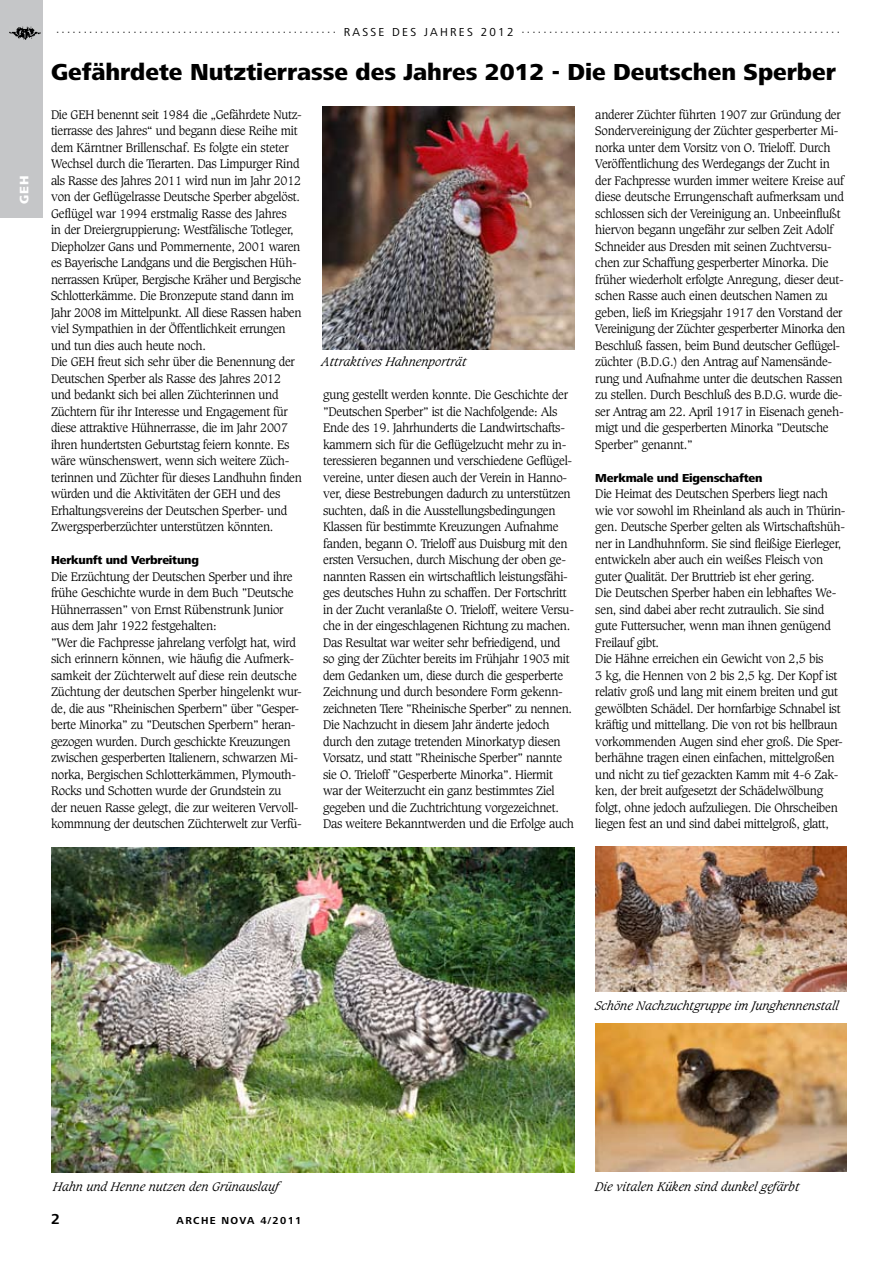
<style>
.page{position:relative;width:893px;height:1263px;background:#fff}
.page>*{position:absolute;margin:0;border:0;box-sizing:border-box;transform-origin:0 0}
.t1{font:800 24px "Frutiger Next LT";color:#000}
.t2{font:800 12.75px "Frutiger Next LT";color:#fff}
.t3{font:300 12px/16.5px "Caxton";letter-spacing:-.02em;color:#000}
.t4{font:12px "Frutiger Next LT";letter-spacing:.19em;color:#000}
.t5{font:italic 300 12px "Caxton";color:#000}
.t6{font:800 12px "Frutiger Next LT";letter-spacing:-.02em;color:#000}
.t7{font:700 10.5px "Frutiger Next LT";letter-spacing:.13em;color:#000}
</style>
<div class="page">
<div style="left:0;top:0;width:43px;height:218px;background:#c5c6c8"></div>
<img style="left:10px;top:26px;width:30px;height:14px">
<img style="left:595px;top:1023px;width:251px;height:148px">
<img style="left:322px;top:106px;width:252px;height:244px">
<img style="left:595px;top:847px;width:251px;height:144px">
<img style="left:51px;top:848px;width:523px;height:325px">
<p class="t2" style="left:17px;top:204px;width:30px;rotate:-90deg">GEH</p>
<p class="t4" style="left:56px;top:25px;width:785px">··················································· RASSE DES JAHRES 2012 ··························································</p>
<h1 class="t1" style="left:51px;top:59px;width:786px">Gefährdete Nutztierrasse des Jahres 2012 - Die Deutschen Sperber</h1>
<p class="t3" style="left:51px;top:106px;width:252px">Die GEH benennt seit 1984 die „Gefährdete Nutz&shy;tierrasse des Jahres“ und begann diese Reihe mit dem Kärntner Brillenschaf. Es folgte ein steter Wechsel durch die Tierarten. Das Limpurger Rind als Rasse des Jahres 2011 wird nun im Jahr 2012 von der Geflügelrasse Deutsche Sperber abgelöst.<br>Geflügel war 1994 erstmalig Rasse des Jahres<br>in der Dreiergruppierung: Westfälische Totleger, Diepholzer Gans und Pommernente, 2001 waren es Bayerische Landgans und die Bergischen Hüh&shy;nerrassen Krüper, Bergische Kräher und Bergische Schlotterkämme. Die Bronzepute stand dann im Jahr 2008 im Mittelpunkt. All diese Rassen haben viel Sympathien in der Öffentlichkeit errungen und tun dies auch heute noch.<br>Die GEH freut sich sehr über die Benennung der Deutschen Sperber als Rasse des Jahres 2012 und bedankt sich bei allen Züchterinnen und Züchtern für ihr Interesse und Engagement für diese attraktive Hühnerrasse, die im Jahr 2007 ihren hundertsten Geburtstag feiern konnte. Es wäre wünschenswert, wenn sich weitere Züch&shy;terinnen und Züchter für dieses Landhuhn finden würden und die Aktivitäten der GEH und des Erhaltungsvereins der Deutschen Sperber- und Zwergsperberzüchter unterstützen könnten.</p>
<p class="t6" style="left:51px;top:553px;width:149px">Herkunft und Verbreitung</p>
<p class="t3" style="left:51px;top:568px;width:252px">Die Erzüchtung der Deutschen Sperber und ihre frühe Geschichte wurde in dem Buch ”Deutsche Hühnerrassen” von Ernst Rübenstrunk Junior aus dem Jahr 1922 festgehalten:<br>”Wer die Fachpresse jahrelang verfolgt hat, wird sich erinnern können, wie häufig die Aufmerk&shy;samkeit der Züchterwelt auf diese rein deutsche Züchtung der deutschen Sperber hingelenkt wur&shy;de, die aus ”Rheinischen Sperbern” über ”Gesper&shy;berte Minorka” zu ”Deutschen Sperbern” heran&shy;gezogen wurden. Durch geschickte Kreuzungen zwischen gesperberten Italienern, schwarzen Mi&shy;norka, Bergischen Schlotterkämmen, Plymouth-Rocks und Schotten wurde der Grundstein zu<br>der neuen Rasse gelegt, die zur weiteren Vervoll&shy;kommnung der deutschen Züchterwelt zur Verfü-</p>
<p class="t5" style="left:322px;top:355px;width:146px">Attraktives Hahnenporträt</p>
<p class="t3" style="left:323px;top:387px;width:252px">gung gestellt werden konnte. Die Geschichte der ”Deutschen Sperber” ist die Nachfolgende: Als Ende des 19. Jahrhunderts die Landwirtschafts&shy;kammern sich für die Geflügelzucht mehr zu in&shy;teressieren begannen und verschiedene Geflügel&shy;vereine, unter diesen auch der Verein in Hanno&shy;ver, diese Bestrebungen dadurch zu unterstützen suchten, daß in die Ausstellungsbedingungen Klassen für bestimmte Kreuzungen Aufnahme fanden, begann O. Trieloff aus Duisburg mit den ersten Versuchen, durch Mischung der oben ge&shy;nannten Rassen ein wirtschaftlich leistungsfähi&shy;ges deutsches Huhn zu schaffen. Der Fortschritt in der Zucht veranlaßte O. Trieloff, weitere Versu&shy;che in der eingeschlagenen Richtung zu machen.<br>Das Resultat war weiter sehr befriedigend, und so ging der Züchter bereits im Frühjahr 1903 mit dem Gedanken um, diese durch die gesperberte Zeichnung und durch besondere Form gekenn&shy;zeichneten Tiere ”Rheinische Sperber” zu nennen.<br>Die Nachzucht in diesem Jahr änderte jedoch durch den zutage tretenden Minorkatyp diesen Vorsatz, und statt ”Rheinische Sperber” nannte sie O. Trieloff ”Gesperberte Minorka”. Hiermit war der Weiterzucht ein ganz bestimmtes Ziel gegeben und die Zuchtrichtung vorgezeichnet.<br>Das weitere Bekanntwerden und die Erfolge auch</p>
<p class="t3" style="left:595px;top:106px;width:252px">anderer Züchter führten 1907 zur Gründung der Sondervereinigung der Züchter gesperberter Mi&shy;norka unter dem Vorsitz von O. Trieloff. Durch Veröffentlichung des Werdegangs der Zucht in der Fachpresse wurden immer weitere Kreise auf diese deutsche Errungenschaft aufmerksam und schlossen sich der Vereinigung an. Unbeeinflußt hiervon begann ungefähr zur selben Zeit Adolf Schneider aus Dresden mit seinen Zuchtversu&shy;chen zur Schaffung gesperberter Minorka. Die früher wiederholt erfolgte Anregung, dieser deut&shy;schen Rasse auch einen deutschen Namen zu geben, ließ im Kriegsjahr 1917 den Vorstand der Vereinigung der Züchter gesperberter Minorka den Beschluß fassen, beim Bund deutscher Geflügel&shy;züchter (B.D.G.) den Antrag auf Namensände&shy;rung und Aufnahme unter die deutschen Rassen zu stellen. Durch Beschluß des B.D.G. wurde die&shy;ser Antrag am 22. April 1917 in Eisenach geneh&shy;migt und die gesperberten Minorka ”Deutsche Sperber” genannt.”</p>
<p class="t6" style="left:595px;top:471px;width:169px">Merkmale und Eigenschaften</p>
<p class="t3" style="left:595px;top:486px;width:252px">Die Heimat des Deutschen Sperbers liegt nach wie vor sowohl im Rheinland als auch in Thürin&shy;gen. Deutsche Sperber gelten als Wirtschaftshüh&shy;ner in Landhuhnform. Sie sind fleißige Eierleger, entwickeln aber auch ein weißes Fleisch von guter Qualität. Der Bruttrieb ist eher gering.<br>Die Deutschen Sperber haben ein lebhaftes We&shy;sen, sind dabei aber recht zutraulich. Sie sind gute Futtersucher, wenn man ihnen genügend Freilauf gibt.<br>Die Hähne erreichen ein Gewicht von 2,5 bis<br>3 kg, die Hennen von 2 bis 2,5 kg. Der Kopf ist relativ groß und lang mit einem breiten und gut gewölbten Schädel. Der hornfarbige Schnabel ist kräftig und mittellang. Die von rot bis hellbraun vorkommenden Augen sind eher groß. Die Sper&shy;berhähne tragen einen einfachen, mittelgroßen und nicht zu tief gezackten Kamm mit 4-6 Zak&shy;ken, der breit aufgesetzt der Schädelwölbung folgt, ohne jedoch aufzuliegen. Die Ohrscheiben liegen fest an und sind dabei mittelgroß, glatt,</p>
<p class="t5" style="left:595px;top:998px;width:245px">Schöne Nachzuchtgruppe im Junghennenstall</p>
<p class="t5" style="left:53px;top:1180px;width:235px">Hahn und Henne nutzen den Grünauslauf</p>
<p class="t7" style="left:177px;top:1215px;width:126px">ARCHE NOVA 4/2011</p>
<p class="t5" style="left:595px;top:1180px;width:206px">Die vitalen Küken sind dunkel gefärbt</p>
</div>
